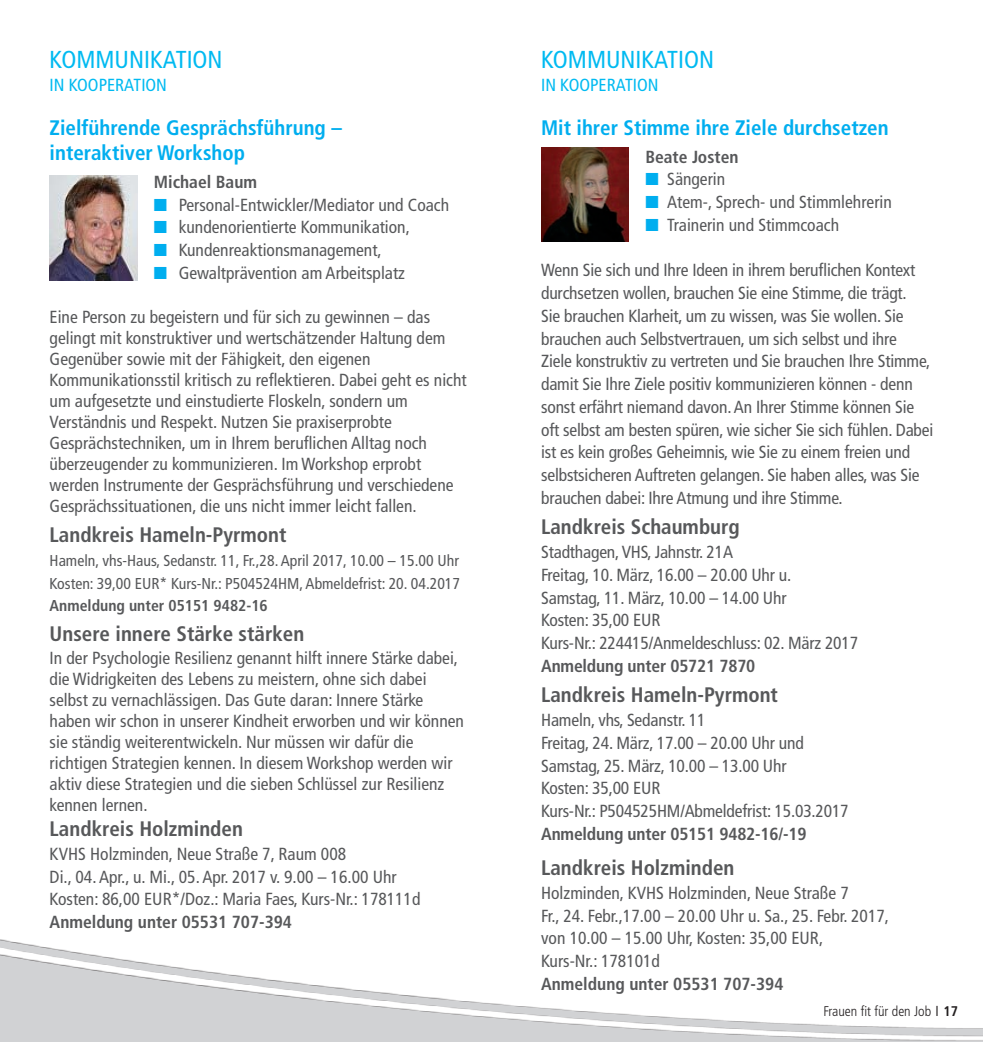
<style>
.page{position:relative;width:983px;height:1042px;background:#fff}
.page>*{position:absolute;margin:0;border:0;box-sizing:border-box;transform-origin:0 0}
.t1{font:condensed 24.5px "Frutiger";color:#00baf1}
.t2{font:700 condensed 21px "Frutiger";color:#57585a}
.t3{font:700 condensed 21px/25.2px "Frutiger";color:#00aeef}
.t4{font:condensed 17.5px/22.8px "Frutiger";color:#57585a}
.t5{font:700 condensed 17.5px "Frutiger";color:#57585a}
.t6{font:condensed 17.5px "Frutiger";color:#00baf1}
.t7{font:condensed 15.75px/22.8px "Frutiger";color:#57585a}
.t8{font:700 condensed 15.75px "Frutiger";color:#57585a}
.t9{font:300 condensed 14px "Frutiger";color:#231f20}
.s1{color:#00aeef}
.s2{font-family:"Trade Gothic";font-weight:400;font-stretch:normal}
.s3{font-weight:700}
</style>
<div class="page">
<img style="left:50px;top:176px;width:87px;height:104px">
<img style="left:541px;top:148px;width:87px;height:93px">
<svg style="left:0;top:1038px;width:982px;height:4px;background:#d2d3d5"></svg>
<svg style="left:0;top:939px;width:982px;height:99px"></svg>
<h1 class="t1" style="left:50px;top:45px;width:174px">KOMMUNIKATION</h1>
<p class="t6" style="left:50px;top:74px;width:119px">IN KOOPERATION</p>
<p class="t3" style="left:50px;top:115px;width:293px">Zielführende Gesprächsführung – interaktiver Workshop</p>
<p class="t5" style="left:154px;top:171px;width:105px">Michael Baum</p>
<p class="t4" style="left:154px;top:193px;width:297px"><span class="s1">■</span> Personal-Entwickler/Mediator und Coach</p>
<p class="t4" style="left:154px;top:216px;width:257px"><span class="s1">■</span> kundenorientierte Kommunikation,</p>
<p class="t4" style="left:154px;top:239px;width:229px"><span class="s1">■</span> Kundenreaktionsmanagement,</p>
<p class="t4" style="left:154px;top:261px;width:252px"><span class="s1">■</span> Gewaltprävention am Arbeitsplatz</p>
<p class="t4" style="left:50px;top:306px;width:418px;line-height:21px">Eine Person zu begeistern und für sich zu gewinnen – das gelingt mit konstruktiver und wertschätzender Haltung dem Gegenüber sowie mit der Fähigkeit, den eigenen Kommunikationsstil kritisch zu reflektieren. Dabei geht es nicht um aufgesetzte und einstudierte Floskeln, sondern um Verständnis und Respekt. Nutzen Sie praxiserprobte Gesprächstechniken, um in Ihrem beruflichen Alltag noch überzeugender zu kommunizieren. Im Workshop erprobt werden Instrumente der Gesprächsführung und verschiedene Gesprächssituationen, die uns nicht immer leicht fallen.</p>
<p class="t2" style="left:50px;top:522px;width:238px">Landkreis Hameln-Pyrmont</p>
<p class="t7" style="left:50px;top:549px;width:412px">Hameln, vhs-Haus, Sedanstr. 11, Fr.,28. April 2017, 10.00 – 15.00 Uhr<br>Kosten: 39,00 EUR* Kurs-Nr.: P504524HM, Abmeldefrist: 20. 04.2017</p>
<p class="t8" style="left:50px;top:596px;width:219px">Anmeldung unter 05151 9482-16</p>
<p class="t2" style="left:50px;top:622px;width:256px">Unsere innere Stärke stärken</p>
<p class="t4" style="left:50px;top:647px;width:416px;line-height:21px">In der Psychologie Resilienz genannt hilft innere Stärke dabei, die Widrigkeiten des Lebens zu meistern, ohne sich dabei selbst zu vernachlässigen. Das Gute daran: Innere Stärke haben wir schon in unserer Kindheit erworben und wir können sie ständig weiterentwickeln. Nur müssen wir dafür die richtigen Strategien kennen. In diesem Workshop werden wir aktiv diese Strategien und die sieben Schlüssel zur Resilienz kennen lernen.</p>
<p class="t2" style="left:50px;top:816px;width:195px">Landkreis Holzminden</p>
<p class="t4" style="left:50px;top:842px;width:372px">KVHS Holzminden, Neue Straße 7, Raum 008<br>Di., 04. Apr., u. Mi., 05. Apr. 2017 v. 9.00 – 16.00 Uhr<br>Kosten: 86,00 EUR*/Doz.: Maria Faes, Kurs-Nr.: 178111d</p>
<p class="t5" style="left:50px;top:912px;width:244px">Anmeldung unter 05531 707-394</p>
<h1 class="t1" style="left:541px;top:45px;width:174px">KOMMUNIKATION</h1>
<p class="t6" style="left:541px;top:74px;width:119px">IN KOOPERATION</p>
<p class="t3" style="left:541px;top:115px;width:349px">Mit ihrer Stimme ihre Ziele durchsetzen</p>
<p class="t5" style="left:645px;top:146px;width:95px">Beate Josten</p>
<p class="t4" style="left:645px;top:168px;width:81px"><span class="s1">■</span> Sängerin</p>
<p class="t4" style="left:645px;top:191px;width:248px"><span class="s1">■</span> Atem-, Sprech- und Stimmlehrerin</p>
<p class="t4" style="left:645px;top:213px;width:195px"><span class="s1">■</span> Trainerin und Stimmcoach</p>
<p class="t4" style="left:541px;top:259px;width:393px">Wenn Sie sich und Ihre Ideen in ihrem beruflichen Kontext durchsetzen wollen, brauchen Sie eine Stimme, die trägt.<br>Sie brauchen Klarheit, um zu wissen, was Sie wollen. Sie brauchen auch Selbstvertrauen, um sich selbst und ihre<br>Ziele konstruktiv zu vertreten und Sie brauchen Ihre Stimme, damit Sie Ihre Ziele positiv kommunizieren können - denn sonst erfährt niemand davon. An Ihrer Stimme können Sie oft selbst am besten spüren, wie sicher Sie sich fühlen. Dabei ist es kein großes Geheimnis, wie Sie zu einem freien und selbstsicheren Auftreten gelangen. Sie haben alles, was Sie brauchen dabei: Ihre Atmung und ihre Stimme.</p>
<p class="t2" style="left:541px;top:514px;width:200px">Landkreis Schaumburg</p>
<p class="t4" style="left:541px;top:541px;width:318px">Stadthagen, VHS, Jahnstr. 21A<br>Freitag, 10. März, 16.00 – 20.00 Uhr u.<br>Samstag, 11. März, 10.00 – 14.00 Uhr<br>Kosten: 35,00 EUR<br>Kurs-Nr.: 224415/Anmeldeschluss: 02. März 2017</p>
<p class="t5" style="left:541px;top:655px;width:216px">Anmeldung unter 05721 7870</p>
<p class="t2" style="left:541px;top:682px;width:238px">Landkreis Hameln-Pyrmont</p>
<p class="t4" style="left:541px;top:709px;width:309px">Hameln, vhs, Sedanstr. 11<br>Freitag, 24. März, 17.00 – 20.00 Uhr und Samstag, 25. März, 10.00 – 13.00 Uhr<br>Kosten: 35,00 EUR<br>Kurs-Nr.: P504525HM/Abmeldefrist: 15.03.2017</p>
<p class="t5" style="left:541px;top:823px;width:267px">Anmeldung unter 05151 9482-16/-19</p>
<p class="t2" style="left:541px;top:855px;width:195px">Landkreis Holzminden</p>
<p class="t4" style="left:541px;top:881px;width:349px">Holzminden, KVHS Holzminden, Neue Straße 7<br>Fr., 24. Febr.,17.00 – 20.00 Uhr u. Sa., 25. Febr. 2017, von 10.00 – 15.00 Uhr, Kosten: 35,00 EUR,<br>Kurs-Nr.: 178101d</p>
<p class="t5" style="left:541px;top:973px;width:244px">Anmeldung unter 05531 707-394</p>
<p class="t9" style="left:823px;top:1003px;width:136px">Frauen fit für den Job <span class="s2">I</span> <span class="s3">17</span></p>
</div>
